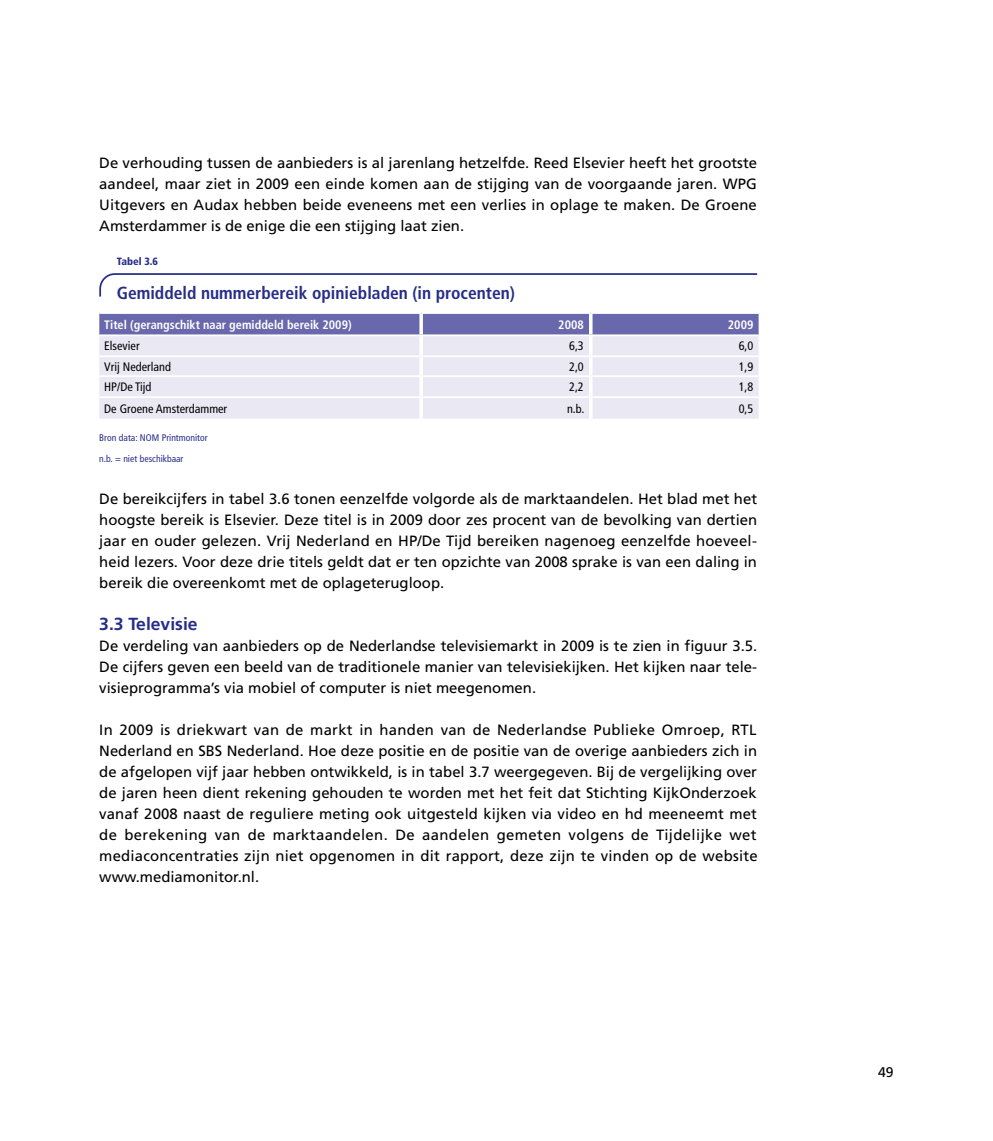
<style>
.page{position:relative;width:993px;height:1141px;background:#fff}
.page>*{position:absolute;margin:0;border:0;box-sizing:border-box;transform-origin:0 0}
.t1{font:700 condensed 17.5px "Frutiger LT Std";color:#272d88}
.t2{font:700 17.5px "Frutiger LT Std";color:#272d88}
.t3{font:14.88px/21px "Frutiger LT Std";color:#000;text-align:justify}
.t4{font:14px "Frutiger LT Std";color:#000}
.t5{font:condensed 12.25px "Frutiger LT Std";color:#000}
.t6{font:700 condensed 12.25px "Frutiger LT Std";color:#fff}
.t7{font:900 condensed 10.5px "Frutiger LT Std";color:#272d88}
.t8{font:condensed 9.62px/21px "Frutiger LT Std";color:#272d88}
</style>
<div class="page">
<div style="left:99px;top:314px;width:659px;height:20px;background:#6968ac"></div>
<div style="left:99px;top:336px;width:659px;height:83px;background:#eae9f3"></div>
<svg style="left:419px;top:314px;width:4px;height:20px"></svg>
<hr style="left:589px;top:314px;width:3px;height:20px;background:#fff">
<hr style="left:419px;top:336px;width:4px;height:19px;background:#fff">
<hr style="left:589px;top:336px;width:3px;height:19px;background:#fff">
<hr style="left:419px;top:357px;width:4px;height:18px;background:#fff">
<hr style="left:589px;top:357px;width:3px;height:18px;background:#fff">
<hr style="left:419px;top:377px;width:4px;height:19px;background:#fff">
<hr style="left:589px;top:377px;width:3px;height:19px;background:#fff">
<hr style="left:419px;top:398px;width:4px;height:21px;background:#fff">
<hr style="left:589px;top:398px;width:3px;height:21px;background:#fff">
<hr style="left:99px;top:355px;width:322px;height:2px;background:#fff">
<hr style="left:421px;top:355px;width:169px;height:2px;background:#fff">
<hr style="left:590px;top:355px;width:168px;height:2px;background:#fff">
<hr style="left:99px;top:375px;width:322px;height:2px;background:#fff">
<hr style="left:421px;top:375px;width:169px;height:2px;background:#fff">
<hr style="left:590px;top:375px;width:168px;height:2px;background:#fff">
<hr style="left:99px;top:396px;width:322px;height:2px;background:#fff">
<hr style="left:421px;top:396px;width:169px;height:2px;background:#fff">
<hr style="left:590px;top:396px;width:168px;height:2px;background:#fff">
<svg style="left:99px;top:312px;width:322px;height:2px"></svg>
<svg style="left:421px;top:312px;width:169px;height:2px"></svg>
<svg style="left:590px;top:312px;width:170px;height:2px"></svg>
<svg style="left:99px;top:273px;width:659px;height:24px"></svg>
<p class="t3" style="left:99px;top:152px;width:659px">De verhouding tussen de aanbieders is al jarenlang hetzelfde. Reed Elsevier heeft het grootste aandeel, maar ziet in 2009 een einde komen aan de stijging van de voorgaande jaren. WPG Uitgevers en Audax hebben beide eveneens met een verlies in oplage te maken. De Groene Amsterdammer is de enige die een stijging laat zien.</p>
<p class="t7" style="left:117px;top:255px;width:43px">Tabel 3.6</p>
<p class="t1" style="left:117px;top:283px;width:400px">Gemiddeld nummerbereik opiniebladen (in procenten)</p>
<p class="t6" style="left:104px;top:317px;width:249px">Titel (gerangschikt naar gemiddeld bereik 2009)</p>
<p class="t6" style="left:558px;top:317px;width:27px">2008</p>
<p class="t6" style="left:727px;top:317px;width:27px">2009</p>
<p class="t5" style="left:104px;top:339px;width:37px">Elsevier</p>
<p class="t5" style="left:569px;top:339px;width:16px">6,3</p>
<p class="t5" style="left:738px;top:339px;width:16px">6,0</p>
<p class="t5" style="left:104px;top:359px;width:68px">Vrij Nederland</p>
<p class="t5" style="left:569px;top:359px;width:16px">2,0</p>
<p class="t5" style="left:738px;top:359px;width:16px">1,9</p>
<p class="t5" style="left:104px;top:380px;width:49px">HP/De Tijd</p>
<p class="t5" style="left:569px;top:380px;width:16px">2,2</p>
<p class="t5" style="left:738px;top:380px;width:16px">1,8</p>
<p class="t5" style="left:104px;top:402px;width:124px">De Groene Amsterdammer</p>
<p class="t5" style="left:567px;top:402px;width:19px">n.b.</p>
<p class="t5" style="left:738px;top:402px;width:16px">0,5</p>
<p class="t8" style="left:99px;top:427px;width:110px">Bron data: NOM Printmonitor n.b. = niet beschikbaar</p>
<p class="t3" style="left:99px;top:488px;width:659px">De bereikcijfers in tabel 3.6 tonen eenzelfde volgorde als de marktaandelen. Het blad met het hoogste bereik is Elsevier. Deze titel is in 2009 door zes procent van de bevolking van dertien jaar en ouder gelezen. Vrij Nederland en HP/De Tijd bereiken nagenoeg eenzelfde hoeveel&shy;heid lezers. Voor deze drie titels geldt dat er ten opzichte van 2008 sprake is van een daling in bereik die overeenkomt met de oplageterugloop.</p>
<p class="t2" style="left:99px;top:614px;width:100px">3.3 Televisie</p>
<p class="t3" style="left:99px;top:635px;width:659px">De verdeling van aanbieders op de Nederlandse televisiemarkt in 2009 is te zien in figuur 3.5.<br>De cijfers geven een beeld van de traditionele manier van televisiekijken. Het kijken naar tele&shy;visieprogramma’s via mobiel of computer is niet meegenomen.</p>
<p class="t3" style="left:99px;top:719px;width:659px">In 2009 is driekwart van de markt in handen van de Nederlandse Publieke Omroep, RTL Nederland en SBS Nederland. Hoe deze positie en de positie van de overige aanbieders zich in de afgelopen vijf jaar hebben ontwikkeld, is in tabel 3.7 weergegeven. Bij de vergelijking over de jaren heen dient rekening gehouden te worden met het feit dat Stichting KijkOnderzoek vanaf 2008 naast de reguliere meting ook uitgesteld kijken via video en hd meeneemt met de berekening van de marktaandelen. De aandelen gemeten volgens de Tijdelijke wet mediaconcentraties zijn niet opgenomen in dit rapport, deze zijn te vinden op de website www.mediamonitor.nl.</p>
<p class="t4" style="left:877px;top:1064px;width:17px">49</p>
</div>
